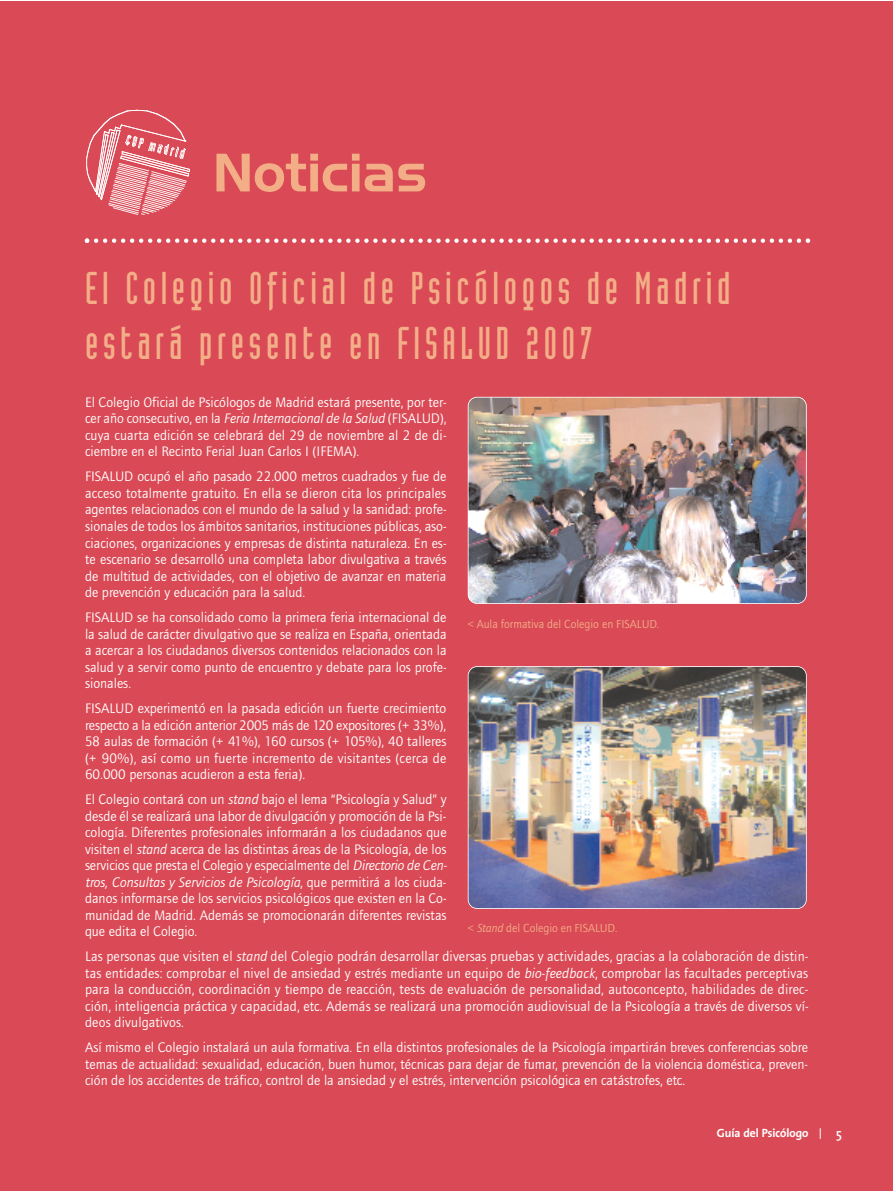
<style>
.page{position:relative;width:893px;height:1191px;background:#fff}
.page>*{position:absolute;margin:0;border:0;box-sizing:border-box;transform-origin:0 0}
.t1{font:52.5px "Handel Gothic BT";color:#f3ae88}
.t2{font:45px/54px "Industria Solid A";letter-spacing:.105em;color:#f3ae88}
.t3{font:14.25px/16.5px "Foundry Journal";color:#fff;text-align:justify}
.t4{font:600 13.5px "Thesis Sans";color:#fff}
.t5{font:12px "Foundry Journal";color:#f3ae88}
.t6{font:700 12px "Thesis Sans";color:#fff}
.s1{font-style:italic}
</style>
<div class="page">
<div style="left:0;top:1px;width:892px;height:1190px;background:#d94a56"></div>
<svg style="left:87px;top:110px;width:103px;height:105px"></svg>
<svg style="left:85px;top:238px;width:725px;height:5px"></svg>
<img style="left:468px;top:397px;width:338px;height:206px;border-radius:9px">
<div style="left:468px;top:397px;width:339px;height:207px;border:2px solid #fff;border-radius:9px"></div>
<img style="left:468px;top:667px;width:338px;height:241px;border-radius:9px">
<div style="left:468px;top:666px;width:339px;height:243px;border:2px solid #fff;border-radius:9px"></div>
<p class="t1" style="left:213px;top:154px;width:216px">Noticias</p>
<p class="t2" style="left:85px;top:264px;width:647px">El Colegio Oficial de Psicólogos de Madrid estará presente en FISALUD 2007</p>
<p class="t3" style="left:85px;top:394px;width:363px">El Colegio Oficial de Psicólogos de Madrid estará presente, por ter&shy;cer año consecutivo, en la <span class="s1">Feria Internacional de la Salud</span> (FISALUD), cuya cuarta edición se celebrará del 29 de noviembre al 2 de di&shy;ciembre en el Recinto Ferial Juan Carlos I (IFEMA).</p>
<p class="t3" style="left:85px;top:468px;width:363px">FISALUD ocupó el año pasado 22.000 metros cuadrados y fue de acceso totalmente gratuito. En ella se dieron cita los principales agentes relacionados con el mundo de la salud y la sanidad: profe&shy;sionales de todos los ámbitos sanitarios, instituciones públicas, aso&shy;ciaciones, organizaciones y empresas de distinta naturaleza. En es&shy;te escenario se desarrolló una completa labor divulgativa a través de multitud de actividades, con el objetivo de avanzar en materia de prevención y educación para la salud.</p>
<p class="t3" style="left:85px;top:609px;width:363px">FISALUD se ha consolidado como la primera feria internacional de la salud de carácter divulgativo que se realiza en España, orientada a acercar a los ciudadanos diversos contenidos relacionados con la salud y a servir como punto de encuentro y debate para los profe&shy;sionales.</p>
<p class="t3" style="left:85px;top:700px;width:363px">FISALUD experimentó en la pasada edición un fuerte crecimiento respecto a la edición anterior 2005 más de 120 expositores (+ 33%), 58 aulas de formación (+ 41%), 160 cursos (+ 105%), 40 talleres (+ 90%), así como un fuerte incremento de visitantes (cerca de 60.000 personas acudieron a esta feria).</p>
<p class="t3" style="left:85px;top:791px;width:363px">El Colegio contará con un <span class="s1">stand</span> bajo el lema “Psicología y Salud” y desde él se realizará una labor de divulgación y promoción de la Psi&shy;cología. Diferentes profesionales informarán a los ciudadanos que visiten el <span class="s1">stand</span> acerca de las distintas áreas de la Psicología, de los servicios que presta el Colegio y especialmente del <span class="s1">Directorio de Cen&shy;tros, Consultas y Servicios de Psicología</span>, que permitirá a los ciuda&shy;danos informarse de los servicios psicológicos que existen en la Co&shy;munidad de Madrid. Además se promocionarán diferentes revistas que edita el Colegio.</p>
<p class="t3" style="left:85px;top:948px;width:725px">Las personas que visiten el <span class="s1">stand</span> del Colegio podrán desarrollar diversas pruebas y actividades, gracias a la colaboración de distin&shy;tas entidades: comprobar el nivel de ansiedad y estrés mediante un equipo de <span class="s1">bio-feedback</span>, comprobar las facultades perceptivas para la conducción, coordinación y tiempo de reacción, tests de evaluación de personalidad, autoconcepto, habilidades de direc&shy;ción, inteligencia práctica y capacidad, etc. Además se realizará una promoción audiovisual de la Psicología a través de diversos ví&shy;deos divulgativos.</p>
<p class="t3" style="left:85px;top:1039px;width:725px">Así mismo el Colegio instalará un aula formativa. En ella distintos profesionales de la Psicología impartirán breves conferencias sobre temas de actualidad: sexualidad, educación, buen humor, técnicas para dejar de fumar, prevención de la violencia doméstica, preven&shy;ción de los accidentes de tráfico, control de la ansiedad y el estrés, intervención psicológica en catástrofes, etc.</p>
<p class="t5" style="left:468px;top:617px;width:193px">&lt; Aula formativa del Colegio en FISALUD.</p>
<p class="t5" style="left:468px;top:920px;width:151px">&lt; <span class="s1">Stand</span> del Colegio en FISALUD.</p>
<p class="t6" style="left:717px;top:1128px;width:93px">Guía del Psicólogo</p>
<p class="t4" style="left:836px;top:1128px;width:7px">5</p>
</div>
